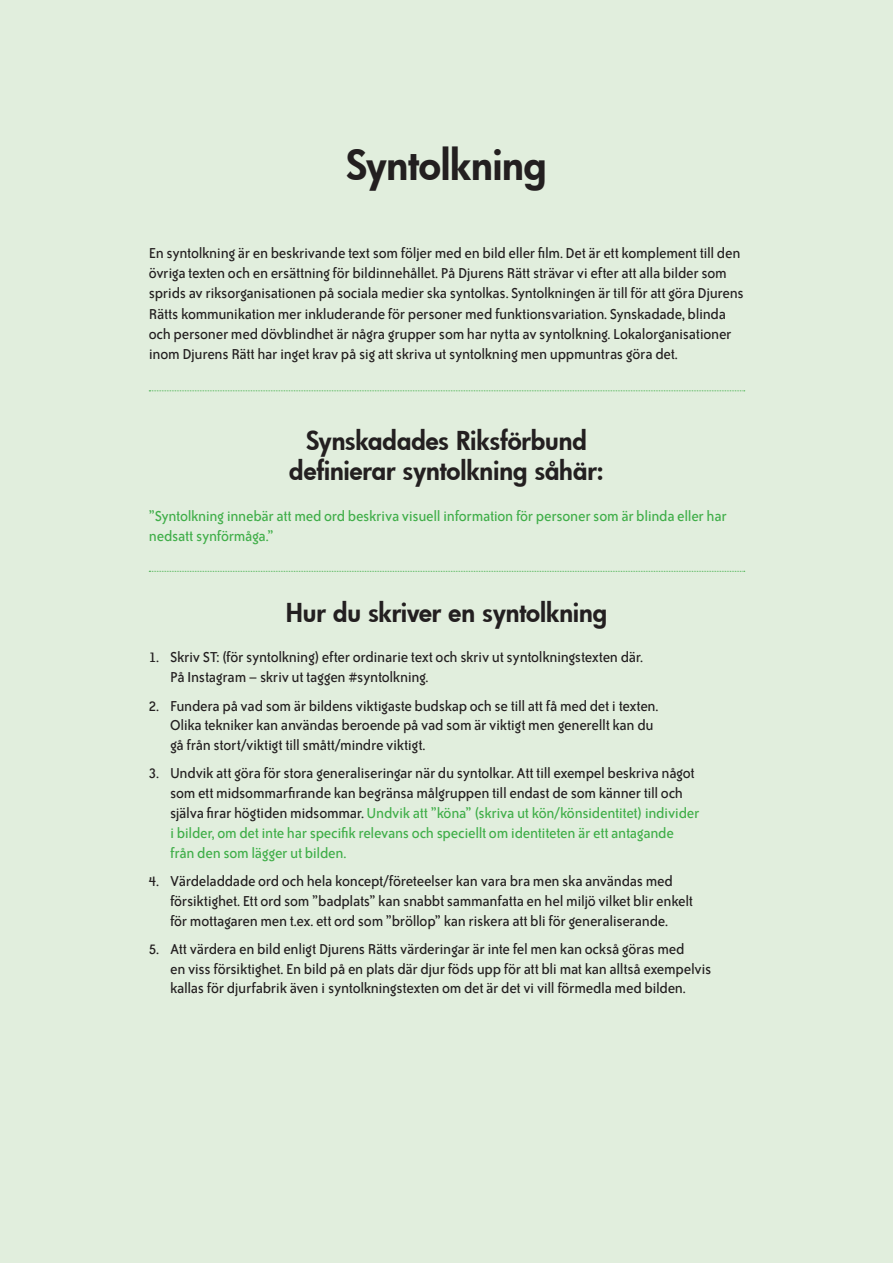
<style>
.page{position:relative;width:893px;height:1263px;background:#e1eedd}
.page>*{position:absolute;margin:0;border:0;box-sizing:border-box;transform-origin:0 0}
.t1{font:800 40.5px "Futura";letter-spacing:-.01em;color:#231f20}
.t2{font:800 25.5px/30px "Futura";letter-spacing:-.005em;color:#231f20;text-align:center}
.t3{font:16.5px/19.8px "Bailey Sans ITC";letter-spacing:-.02em;color:#231f20}
.t4{font:16.5px/20.2px "Bailey Sans ITC";letter-spacing:-.02em;color:#40ae49}
.s1{color:#40ae49}
</style>
<div class="page">
<svg style="left:149px;top:390px;width:596px;height:1px"></svg>
<svg style="left:149px;top:571px;width:596px;height:1px"></svg>
<h1 class="t1" style="left:346px;top:137px;width:202px">Syntolkning</h1>
<p class="t3" style="left:149px;top:242px;width:597px;line-height:20.2px">En syntolkning är en beskrivande text som följer med en bild eller film. Det är ett komplement till den övriga texten och en ersättning för bildinnehållet. På Djurens Rätt strävar vi efter att alla bilder som sprids av riksorganisationen på sociala medier ska syntolkas. Syntolkningen är till för att göra Djurens Rätts kommunikation mer inkluderande för personer med funktionsvariation. Synskadade, blinda och personer med dövblindhet är några grupper som har nytta av syntolkning. Lokalorganisationer inom Djurens Rätt har inget krav på sig att skriva ut syntolkning men uppmuntras göra det.</p>
<h2 class="t2" style="left:289px;top:425px;width:316px">Synskadades Riksförbund definierar syntolkning såhär:</h2>
<p class="t4" style="left:149px;top:505px;width:579px">”Syntolkning innebär att med ord beskriva visuell information för personer som är blinda eller har nedsatt synförmåga.”</p>
<h2 class="t2" style="left:286px;top:597px;width:323px">Hur du skriver en syntolkning</h2>
<p class="t3" style="left:170px;top:647px;width:474px;text-indent:-21px">1. Skriv ST: (för syntolkning) efter ordinarie text och skriv ut syntolkningstexten där.<br>På Instagram – skriv ut taggen #syntolkning.</p>
<p class="t3" style="left:170px;top:695px;width:490px;text-indent:-21px">2. Fundera på vad som är bildens viktigaste budskap och se till att få med det i texten.<br>Olika tekniker kan användas beroende på vad som är viktigt men generellt kan du gå från stort/viktigt till smått/mindre viktigt.</p>
<p class="t3" style="left:170px;top:763px;width:531px;text-indent:-21px">3. Undvik att göra för stora generaliseringar när du syntolkar. Att till exempel beskriva något som ett midsommarfirande kan begränsa målgruppen till endast de som känner till och själva firar högtiden midsommar. <span class="s1">Undvik att ”köna” (skriva ut kön/könsidentitet) individer i bilder, om det inte har specifik relevans och speciellt om identiteten är ett antagande från den som lägger ut bilden.</span></p>
<p class="t3" style="left:170px;top:870px;width:525px;text-indent:-21px">4. Värdeladdade ord och hela koncept/företeelser kan vara bra men ska användas med försiktighet. Ett ord som ”badplats” kan snabbt sammanfatta en hel miljö vilket blir enkelt för mottagaren men t.ex. ett ord som ”bröllop” kan riskera att bli för generaliserande.</p>
<p class="t3" style="left:170px;top:938px;width:543px;text-indent:-21px">5. Att värdera en bild enligt Djurens Rätts värderingar är inte fel men kan också göras med<br>en viss försiktighet. En bild på en plats där djur föds upp för att bli mat kan alltså exempelvis kallas för djurfabrik även i syntolkningstexten om det är det vi vill förmedla med bilden.</p>
</div>
